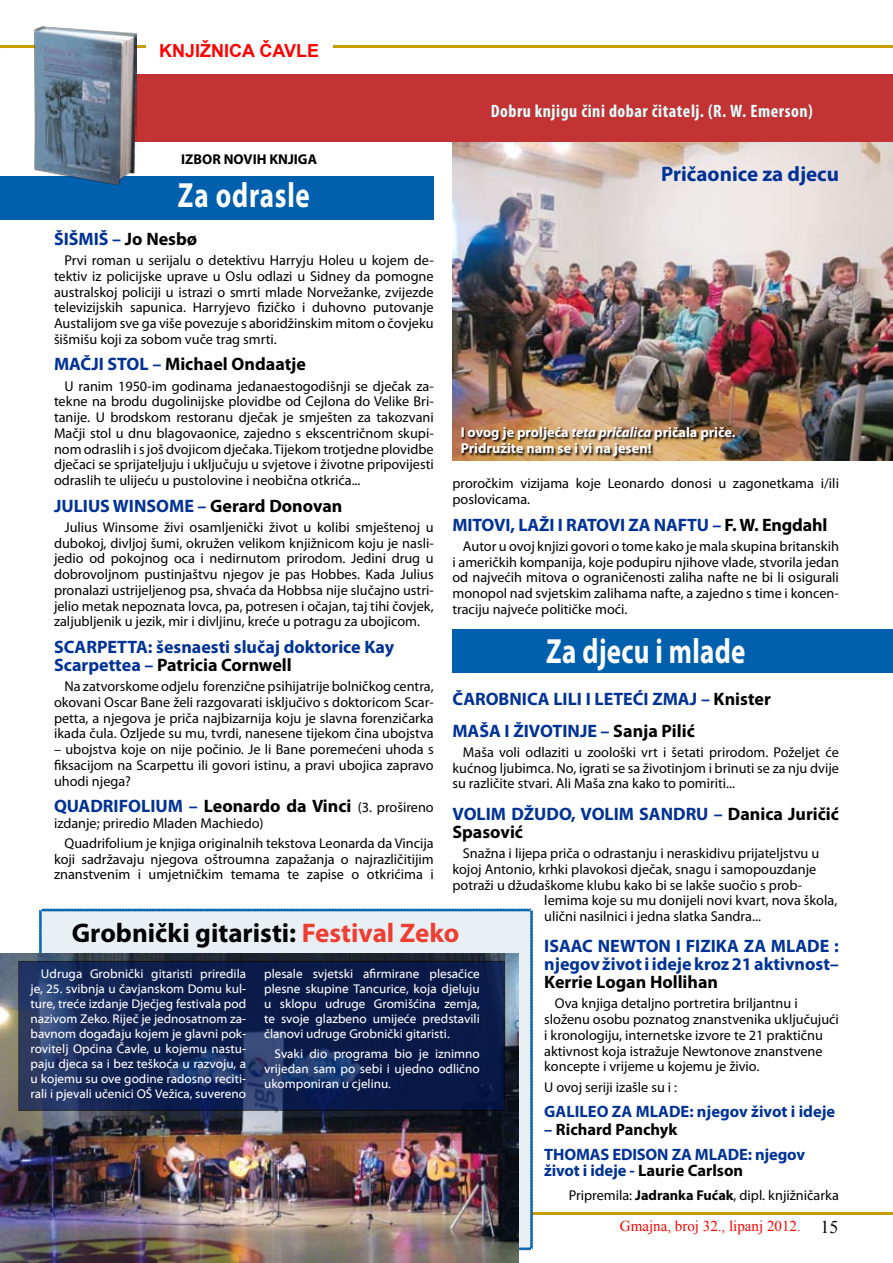
<style>
.page{position:relative;width:893px;height:1263px;background:#fff}
.page>*{position:absolute;margin:0;border:0;box-sizing:border-box;transform-origin:0 0}
.t1{font:700 35.1px "Myriad Pro";letter-spacing:.01em;color:#fff;scale:.77 1}
.t2{font:700 35.1px "Myriad Pro";letter-spacing:.03em;color:#fff;scale:.77 1}
.t3{font:700 27px "Myriad Pro";color:#000}
.t4{font:700 21px "Myriad Pro";color:#003296}
.t5{font:700 18px/18px "Myriad Pro";color:#003296}
.t6{font:700 18px "Myriad Pro";color:#000}
.t7{font:700 condensed 18px "Myriad Pro";letter-spacing:.03em;color:#e0ffff}
.t8{font:700 18px "Arial";color:#f00}
.t9{font:700 16.5px/25px "Myriad Pro";color:#003296}
.t10{font:700 16.5px "Myriad Pro";letter-spacing:-.005em;color:#000}
.t11{font:15px "Times New Roman";color:#f00}
.t12{font:14.25px/15.8px "Myriad Pro";color:#000;text-align:justify}
.t13{font:700 14.25px/16.5px "Myriad Pro";color:#fff}
.t14{font:700 14.25px "Myriad Pro";color:#000}
.t15{font:12.75px/15px "Myriad Web Pro";color:#fff;text-align:justify}
.s1{color:#000}
.s2{color:#003296}
.s3{font-weight:400;font-size:14.25px}
.s4{font-style:italic}
.s5{color:#ef3e33}
.s6{font-weight:700}
.s7{font-size:18px;color:#000}
</style>
<div class="page">
<hr style="left:0;top:46px;width:893px;height:2px;background:#c79f00">
<hr style="left:0;top:1212px;width:893px;height:2px;background:#c79f00">
<svg style="left:38px;top:908px;width:496px;height:343px"></svg>
<img style="left:0;top:954px;width:518px;height:309px">
<img style="left:452px;top:142px;width:441px;height:318px">
<div style="left:452px;top:629px;width:441px;height:44px;background:#0060ae"></div>
<div style="left:0;top:176px;width:434px;height:44px;background:#0060ae"></div>
<div style="left:146px;top:42px;width:187px;height:18px;background:#fff"></div>
<div style="left:54px;top:75px;width:839px;height:67px;background:#c43333"></div>
<img style="left:35px;top:27px;width:102px;height:157px">
<img style="left:462px;top:427px;width:306px;height:34px">
<svg style="left:20px;top:963px;width:483px;height:146px;fill:#0b1c4b"></svg>
<div style="left:18px;top:961px;width:487px;height:150px;border:1px solid #000"></div>
<p class="t8" style="left:159px;top:39px;width:162px">KNJIŽNICA ČAVLE</p>
<p class="t14" style="left:181px;top:150px;width:137px">IZBOR NOVIH KNJIGA</p>
<h1 class="t2" style="left:178px;top:172px;width:173px">Za odrasle</h1>
<p class="t5" style="left:54px;top:229px;width:145px">ŠIŠMIŠ – <span class="s1">Jo Nesbø</span></p>
<p class="t12" style="left:54px;top:252px;width:381px;text-indent:11px">Prvi roman u serijalu o detektivu Harryju Holeu u kojem de&shy;tektiv iz policijske uprave u Oslu odlazi u Sidney da pomogne australskoj policiji u istrazi o smrti mlade Norvežanke, zvijezde televizijskih sapunica. Harryjevo fizičko i duhovno putovanje Austalijom sve ga više povezuje s aboridžinskim mitom o čovjeku šišmišu koji za sobom vuče trag smrti.</p>
<p class="t6" style="left:54px;top:352px;width:254px"><span class="s2">MAČJI STOL –</span> Michael Ondaatje</p>
<p class="t12" style="left:54px;top:378px;width:381px;text-indent:11px">U ranim 1950-im godinama jedanaestogodišnji se dječak za&shy;tekne na brodu dugolinijske plovidbe od Cejlona do Velike Bri&shy;tanije. U brodskom restoranu dječak je smješten za takozvani Mačji stol u dnu blagovaonice, zajedno s ekscentričnom skupi&shy;nom odraslih i s još dvojicom dječaka. Tijekom trotjedne plovidbe dječaci se sprijateljuju i uključuju u svjetove i životne pripovijesti odraslih te ulijeću u pustolovine i neobična otkrića...</p>
<p class="t5" style="left:54px;top:496px;width:290px">JULIUS WINSOME – <span class="s1">Gerard Donovan</span></p>
<p class="t12" style="left:54px;top:519px;width:381px;text-indent:11px">Julius Winsome živi osamljenički život u kolibi smještenoj u dubokoj, divljoj šumi, okružen velikom knjižnicom koju je nasli&shy;jedio od pokojnog oca i nedirnutom prirodom. Jedini drug u dobrovoljnom pustinjaštvu njegov je pas Hobbes. Kada Julius pronalazi ustrijeljenog psa, shvaća da Hobbsa nije slučajno ustri&shy;jelio metak nepoznata lovca, pa, potresen i očajan, taj tihi čovjek, zaljubljenik u jezik, mir i divljinu, kreće u potragu za ubojicom.</p>
<p class="t5" style="left:54px;top:637px;width:342px">SCARPETTA: šesnaesti slučaj doktorice Kay<br>Scarpettea – <span class="s1">Patricia Cornwell</span></p>
<p class="t12" style="left:54px;top:678px;width:381px;text-indent:11px">Na zatvorskome odjelu forenzične psihijatrije bolničkog centra, okovani Oscar Bane želi razgovarati isključivo s doktoricom Scar&shy;petta, a njegova je priča najbizarnija koju je slavna forenzičarka ikada čula. Ozljede su mu, tvrdi, nanesene tijekom čina ubojstva</p>
<p class="t12" style="left:54px;top:741px;width:381px">– ubojstva koje on nije počinio. Je li Bane poremećeni uhoda s fiksacijom na Scarpettu ili govori istinu, a pravi ubojica zapravo uhodi njega?</p>
<p class="t6" style="left:54px;top:794px;width:381px"><span class="s2">QUADRIFOLIUM –</span> Leonardo da Vinci <span class="s3">(3. prošireno</span></p>
<p class="t12" style="left:65px;top:813px;width:371px;line-height:20px;text-indent:-11px">izdanje; priredio Mladen Machiedo)<br>Quadrifolium je knjiga originalnih tekstova Leonarda da Vincija</p>
<p class="t12" style="left:54px;top:851px;width:381px">koji sadržavaju njegova oštroumna zapažanja o najrazličitijim znanstvenim i umjetničkim temama te zapise o otkrićima i</p>
<p class="t7" style="left:491px;top:99px;width:324px">Dobru knjigu čini dobar čitatelj. (R. W. Emerson)</p>
<h3 class="t4" style="left:661px;top:160px;width:179px">Pričaonice za djecu</h3>
<p class="t13" style="left:461px;top:423px;width:276px">I ovog je proljeća <span class="s4">teta pričalica</span> pričala priče.<br>Pridružite nam se i vi na jesen!</p>
<p class="t12" style="left:452px;top:475px;width:388px">proročkim vizijama koje Leonardo donosi u zagonetkama i/ili poslovicama.</p>
<p class="t5" style="left:452px;top:515px;width:376px">MITOVI, LAŽI I RATOVI ZA NAFTU – <span class="s1">F. W. Engdahl</span></p>
<p class="t12" style="left:452px;top:538px;width:388px;text-indent:11px">Autor u ovoj knjizi govori o tome kako je mala skupina britanskih i američkih kompanija, koje podupiru njihove vlade, stvorila jedan od najvećih mitova o ograničenosti zaliha nafte ne bi li osigurali monopol nad svjetskim zalihama nafte, a zajedno s time i koncen&shy;traciju najveće političke moći.</p>
<h1 class="t1" style="left:546px;top:628px;width:260px">Za djecu i mlade</h1>
<p class="t5" style="left:452px;top:683px;width:320px;line-height:31.5px">ČAROBNICA LILI I LETEĆI ZMAJ – <span class="s1">Knister<br></span>MAŠA I ŽIVOTINJE – <span class="s1">Sanja Pilić</span></p>
<p class="t12" style="left:452px;top:744px;width:388px;text-indent:11px">Maša voli odlaziti u zoološki vrt i šetati prirodom. Poželjet će kućnog ljubimca. No, igrati se sa životinjom i brinuti se za nju dvije su različite stvari. Ali Maša zna kako to pomiriti...</p>
<p class="t5" style="left:452px;top:804px;width:388px">VOLIM DŽUDO, VOLIM SANDRU – <span class="s1">Danica Juričić<br>Spasović</span></p>
<p class="t12" style="left:452px;top:845px;width:368px;text-align:left;text-indent:11px">Snažna i lijepa priča o odrastanju i neraskidivu prijateljstvu u kojoj Antonio, krhki plavokosi dječak, snagu i samopouzdanje potraži u džudaškome klubu kako bi se lakše suočio s prob-</p>
<h2 class="t3" style="left:72px;top:915px;width:389px">Grobnički gitaristi: <span class="s5">Festival Zeko</span></h2>
<p class="t15" style="left:30px;top:967px;width:217px;text-indent:11px">Udruga Grobnički gitaristi priredila je, 25. svibnja u čavjanskom Domu kul&shy;ture, treće izdanje Dječjeg festivala pod nazivom Zeko. Riječ je jednosatnom za&shy;bavnom događaju kojem je glavni pok&shy;rovitelj Općina Čavle, u kojemu nastu&shy;paju djeca sa i bez teškoća u razvoju, a u kojemu su ove godine radosno reciti&shy;rali i pjevali učenici OŠ Vežica, suvereno</p>
<p class="t15" style="left:264px;top:967px;width:217px">plesale svjetski afirmirane plesačice plesne skupine Tancurice, koja djeluju u sklopu udruge Gromišćina zemja, te svoje glazbeno umijeće predstavili članovi udruge Grobnički gitaristi.</p>
<p class="t15" style="left:264px;top:1046px;width:217px;text-indent:11px">Svaki dio programa bio je iznimno vrijedan sam po sebi i ujedno odlično ukomponiran u cjelinu.</p>
<p class="t12" style="left:544px;top:892px;width:294px">lemima koje su mu donijeli novi kvart, nova škola, ulični nasilnici i jedna slatka Sandra...</p>
<p class="t5" style="left:544px;top:936px;width:296px">ISAAC NEWTON I FIZIKA ZA MLADE : njegov život i ideje kroz 21 aktivnost–</p>
<p class="t6" style="left:544px;top:970px;width:175px">Kerrie Logan Hollihan</p>
<p class="t12" style="left:544px;top:995px;width:296px;text-align:left;text-indent:11px">Ova knjiga detaljno portretira briljantnu i složenu osobu poznatog znanstvenika uključujući i kronologiju, internetske izvore te 21 praktičnu aktivnost koja istražuje Newtonove znanstvene koncepte i vrijeme u kojemu je živio.</p>
<p class="t12" style="left:544px;top:1079px;width:134px">U ovoj seriji izašle su i :</p>
<p class="t9" style="left:544px;top:1098px;width:293px">GALILEO ZA MLADE: njegov život i ideje</p>
<p class="t9" style="left:544px;top:1116px;width:262px">– <span class="s1">Richard Panchyk<br></span>THOMAS EDISON ZA MLADE: njegov</p>
<p class="t10" style="left:544px;top:1160px;width:200px"><span class="s2">život i ideje -</span> Laurie Carlson</p>
<p class="t12" style="left:569px;top:1187px;width:272px">Pripremila: <span class="s6">Jadranka Fućak</span>, dipl. knjižničarka</p>
<p class="t11" style="left:620px;top:1216px;width:220px">Gmajna, broj 32., lipanj 2012. <span class="s7">15</span></p>
</div>
